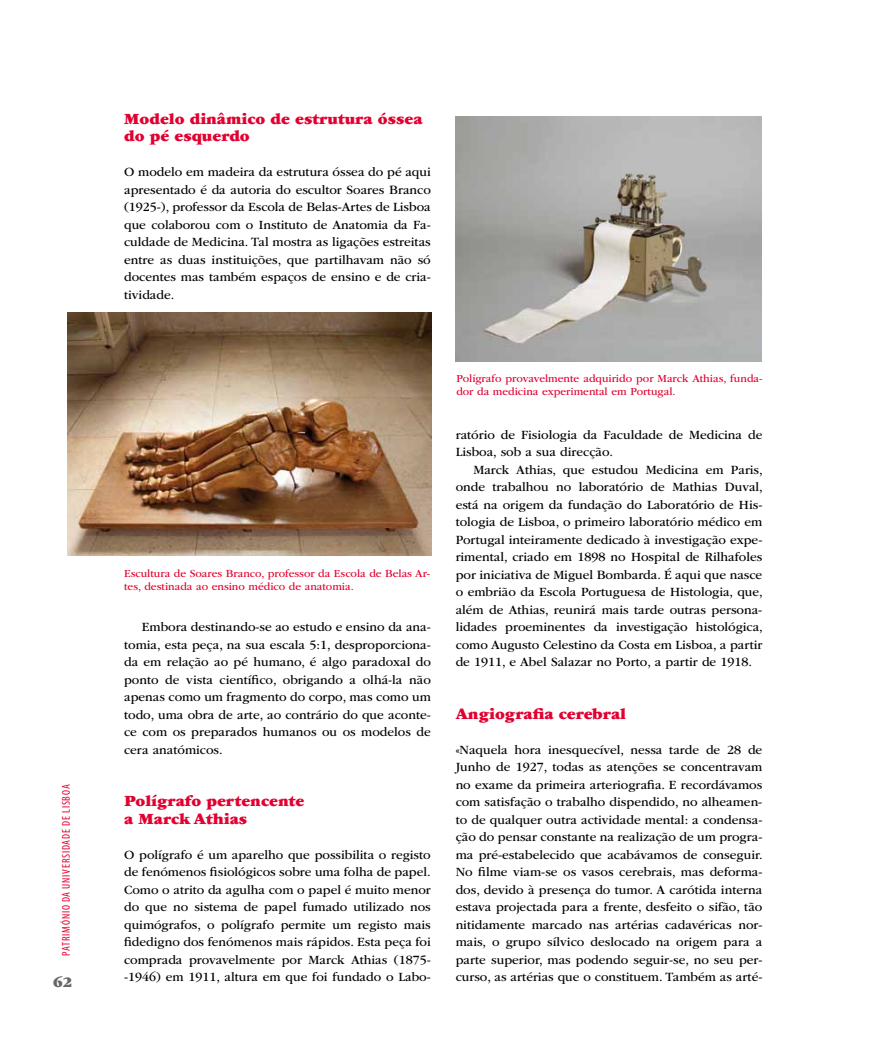
<style>
.page{position:relative;width:869px;height:1063px;background:#fff}
.page>*{position:absolute;margin:0;border:0;box-sizing:border-box;transform-origin:0 0}
.t1{font:16.25px/17.5px "ITC Garamond Std Ult";color:#e20030}
.t2{font:15px "ITC Garamond Std Ult";color:#64686a}
.t3{font:13.12px/17.5px "ITC Garamond Std";color:#000;text-align:justify}
.t4{font:11.25px/13.8px "ITC Garamond Std";color:#e20030}
.t5{font:condensed 11.25px "Myriad Pro";letter-spacing:.07em;color:#e20030}
</style>
<div class="page">
<img style="left:67px;top:313px;width:364px;height:243px">
<img style="left:455px;top:116px;width:306px;height:245px">
<p class="t5" style="left:59px;top:956px;width:172px;rotate:-90deg">património da universidade de lisboa</p>
<p class="t2" style="left:53px;top:974px;width:21px">62</p>
<p class="t1" style="left:124px;top:110px;width:300px">Modelo dinâmico de estrutura óssea do pé esquerdo</p>
<p class="t3" style="left:124px;top:164px;width:308px">O modelo em madeira da estrutura óssea do pé aqui apresentado é da autoria do escultor Soares Branco (1925‑), professor da Escola de Belas‑Artes de Lisboa que colaborou com o Instituto de Anatomia da Fa‑ culdade de Medicina. Tal mostra as ligações estreitas entre as duas instituições, que partilhavam não só docentes mas também espaços de ensino e de cria‑ tividade.</p>
<p class="t4" style="left:124px;top:566px;width:307px">Escultura de Soares Branco, professor da Escola de Belas Ar‑ tes, destinada ao ensino médico de anatomia.</p>
<p class="t3" style="left:124px;top:619px;width:308px;text-indent:18px">Embora destinando‑se ao estudo e ensino da ana‑ tomia, esta peça, na sua escala 5:1, desproporciona‑ da em relação ao pé humano, é algo paradoxal do ponto de vista científico, obrigando a olhá‑la não apenas como um fragmento do corpo, mas como um todo, uma obra de arte, ao contrário do que aconte‑ ce com os preparados humanos ou os modelos de cera anatómicos.</p>
<p class="t1" style="left:124px;top:792px;width:181px">Polígrafo pertencente a Marck Athias</p>
<p class="t3" style="left:124px;top:846px;width:308px">O polígrafo é um aparelho que possibilita o registo de fenómenos fisiológicos sobre uma folha de papel.<br>Como o atrito da agulha com o papel é muito menor do que no sistema de papel fumado utilizado nos quimógrafos, o polígrafo permite um registo mais fidedigno dos fenómenos mais rápidos. Esta peça foi comprada provavelmente por Marck Athias (1875- ‑1946) em 1911, altura em que foi fundado o Labo‑</p>
<p class="t4" style="left:456px;top:371px;width:307px">Polígrafo provavelmente adquirido por Marck Athias, funda‑ dor da medicina experimental em Portugal.</p>
<p class="t3" style="left:455px;top:426px;width:308px">ratório de Fisiologia da Faculdade de Medicina de<br>Lisboa, sob a sua direcção.</p>
<p class="t3" style="left:455px;top:461px;width:308px;text-indent:18px">Marck Athias, que estudou Medicina em Paris, onde trabalhou no laboratório de Mathias Duval, está na origem da fundação do Laboratório de His‑ tologia de Lisboa, o primeiro laboratório médico em Portugal inteiramente dedicado à investigação expe‑ rimental, criado em 1898 no Hospital de Rilhafoles por iniciativa de Miguel Bombarda. É aqui que nasce o embrião da Escola Portuguesa de Histologia, que, além de Athias, reunirá mais tarde outras persona‑ lidades proeminentes da investigação histológica, como Augusto Celestino da Costa em Lisboa, a partir de 1911, e Abel Salazar no Porto, a partir de 1918.</p>
<p class="t1" style="left:455px;top:705px;width:172px">Angiografia cerebral</p>
<p class="t3" style="left:455px;top:741px;width:308px">«Naquela hora inesquecível, nessa tarde de 28 de Junho de 1927, todas as atenções se concentravam no exame da primeira arteriografia. E recordávamos com satisfação o trabalho dispendido, no alheamen‑ to de qualquer outra actividade mental: a condensa‑ ção do pensar constante na realização de um progra‑ ma pré‑estabelecido que acabávamos de conseguir.<br>No filme viam‑se os vasos cerebrais, mas deforma‑ dos, devido à presença do tumor. A carótida interna estava projectada para a frente, desfeito o sifão, tão nitidamente marcado nas artérias cadavéricas nor‑ mais, o grupo sílvico deslocado na origem para a parte superior, mas podendo seguir‑se, no seu per‑ curso, as artérias que o constituem. Também as arté‑</p>
</div>
